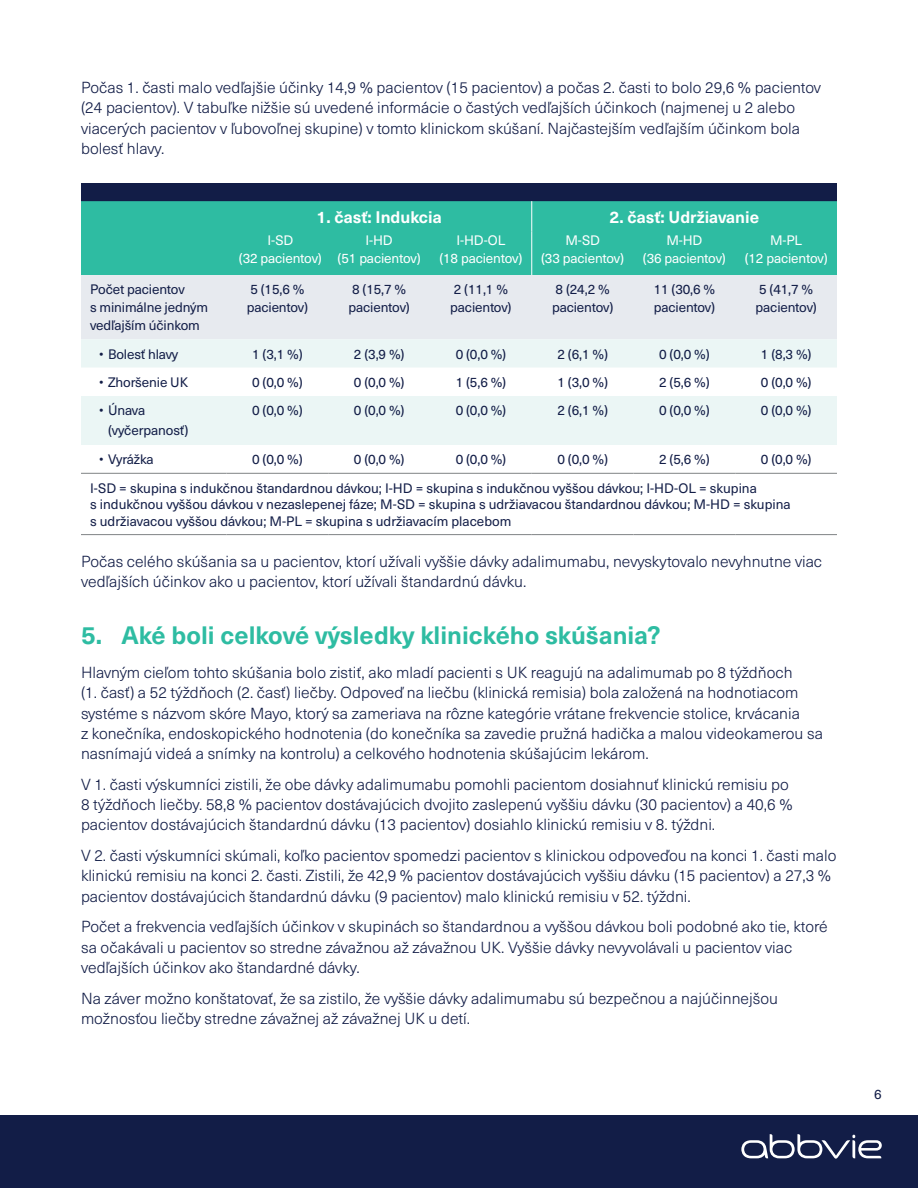
<style>
.page{position:relative;width:918px;height:1188px;background:#fff}
.page>*{position:absolute;margin:0;border:0;box-sizing:border-box;transform-origin:0 0}
.t1{font:700 24.75px "Neue Haas Unica Pro";color:#2ebca2}
.t2{font:700 16.5px "Neue Haas Unica Pro";color:#fff}
.t3{font:300 15.75px/20.2px "Neue Haas Unica Pro";color:#121d47}
.t4{font:13.5px/18px "Neue Haas Unica Pro";letter-spacing:-.01em;color:#121d47}
.t5{font:13.5px/18px "Neue Haas Unica Pro";letter-spacing:-.01em;color:#fff;text-align:center}
</style>
<div class="page">
<div style="left:0;top:1115px;width:918px;height:73px;background:#121d47"></div>
<div style="left:81px;top:183px;width:756px;height:18px;background:#121d47"></div>
<div style="left:81px;top:201px;width:756px;height:74px;background:#2ebca2"></div>
<div style="left:81px;top:275px;width:756px;height:64px;background:#e7eaef"></div>
<div style="left:81px;top:339px;width:756px;height:29px;background:#ebf6f5"></div>
<svg style="left:81px;top:396px;width:756px;height:77px;fill:#ebf6f5"></svg>
<hr style="left:531px;top:201px;width:1px;height:31px;background:#fff">
<hr style="left:531px;top:232px;width:1px;height:43px;background:#fff">
<hr style="left:81px;top:473px;width:145px;height:1px;background:#808385">
<hr style="left:226px;top:473px;width:102px;height:1px;background:#808385">
<hr style="left:328px;top:473px;width:102px;height:1px;background:#808385">
<hr style="left:430px;top:473px;width:102px;height:1px;background:#808385">
<hr style="left:532px;top:473px;width:101px;height:1px;background:#808385">
<hr style="left:633px;top:473px;width:102px;height:1px;background:#808385">
<hr style="left:735px;top:473px;width:102px;height:1px;background:#808385">
<hr style="left:81px;top:534px;width:145px;height:1px;background:#808385">
<hr style="left:226px;top:534px;width:102px;height:1px;background:#808385">
<hr style="left:328px;top:534px;width:102px;height:1px;background:#808385">
<hr style="left:430px;top:534px;width:102px;height:1px;background:#808385">
<hr style="left:532px;top:534px;width:101px;height:1px;background:#808385">
<hr style="left:633px;top:534px;width:102px;height:1px;background:#808385">
<hr style="left:735px;top:534px;width:102px;height:1px;background:#808385">
<svg style="left:741px;top:1134px;width:141px;height:25px"></svg>
<p class="t3" style="left:81px;top:78px;width:742px">Počas 1. časti malo vedľajšie účinky 14,9 % pacientov (15 pacientov) a počas 2. časti to bolo 29,6 % pacientov (24 pacientov). V tabuľke nižšie sú uvedené informácie o častých vedľajších účinkoch (najmenej u 2 alebo viacerých pacientov v ľubovoľnej skupine) v tomto klinickom skúšaní. Najčastejším vedľajším účinkom bola bolesť hlavy.</p>
<p class="t2" style="left:317px;top:207px;width:127px">1. časť: Indukcia</p>
<p class="t2" style="left:610px;top:207px;width:151px">2. časť: Udržiavanie</p>
<p class="t5" style="left:239px;top:232px;width:84px">I-SD<br>(32 pacientov)</p>
<p class="t5" style="left:338px;top:232px;width:84px">I-HD<br>(51 pacientov)</p>
<p class="t5" style="left:439px;top:232px;width:84px">I-HD-OL<br>(18 pacientov)</p>
<p class="t5" style="left:541px;top:232px;width:84px">M-SD<br>(33 pacientov)</p>
<p class="t5" style="left:643px;top:232px;width:84px">M-HD<br>(36 pacientov)</p>
<p class="t5" style="left:745px;top:232px;width:84px">M-PL<br>(12 pacientov)</p>
<p class="t4" style="left:90px;top:281px;width:120px">Počet pacientov<br>s minimálne jedným vedľajším účinkom</p>
<p class="t4" style="left:247px;top:281px;width:63px">5 (15,6 % pacientov)</p>
<p class="t4" style="left:349px;top:281px;width:63px">8 (15,7 % pacientov)</p>
<p class="t4" style="left:450px;top:281px;width:63px">2 (11,1 % pacientov)</p>
<p class="t4" style="left:552px;top:281px;width:63px">8 (24,2 % pacientov)</p>
<p class="t4" style="left:654px;top:281px;width:63px">11 (30,6 % pacientov)</p>
<p class="t4" style="left:756px;top:281px;width:63px">5 (41,7 % pacientov)</p>
<p class="t4" style="left:99px;top:345px;width:81px">• Bolesť hlavy</p>
<p class="t4" style="left:252px;top:345px;width:52px">1 (3,1 %)</p>
<p class="t4" style="left:354px;top:345px;width:52px">2 (3,9 %)</p>
<p class="t4" style="left:456px;top:345px;width:52px">0 (0,0 %)</p>
<p class="t4" style="left:557px;top:345px;width:52px">2 (6,1 %)</p>
<p class="t4" style="left:659px;top:345px;width:52px">0 (0,0 %)</p>
<p class="t4" style="left:761px;top:345px;width:52px">1 (8,3 %)</p>
<p class="t4" style="left:99px;top:373px;width:91px">• Zhoršenie UK</p>
<p class="t4" style="left:252px;top:373px;width:52px">0 (0,0 %)</p>
<p class="t4" style="left:354px;top:373px;width:52px">0 (0,0 %)</p>
<p class="t4" style="left:456px;top:373px;width:52px">1 (5,6 %)</p>
<p class="t4" style="left:557px;top:373px;width:52px">1 (3,0 %)</p>
<p class="t4" style="left:659px;top:373px;width:52px">2 (5,6 %)</p>
<p class="t4" style="left:761px;top:373px;width:52px">0 (0,0 %)</p>
<p class="t4" style="left:108px;top:401px;width:82px;line-height:19.5px;text-indent:-9px">• Únava (vyčerpanosť)</p>
<p class="t4" style="left:252px;top:402px;width:52px">0 (0,0 %)</p>
<p class="t4" style="left:354px;top:402px;width:52px">0 (0,0 %)</p>
<p class="t4" style="left:456px;top:402px;width:52px">0 (0,0 %)</p>
<p class="t4" style="left:557px;top:402px;width:52px">2 (6,1 %)</p>
<p class="t4" style="left:659px;top:402px;width:52px">0 (0,0 %)</p>
<p class="t4" style="left:761px;top:402px;width:52px">0 (0,0 %)</p>
<p class="t4" style="left:99px;top:451px;width:56px">• Vyrážka</p>
<p class="t4" style="left:252px;top:451px;width:52px">0 (0,0 %)</p>
<p class="t4" style="left:354px;top:451px;width:52px">0 (0,0 %)</p>
<p class="t4" style="left:456px;top:451px;width:52px">0 (0,0 %)</p>
<p class="t4" style="left:557px;top:451px;width:52px">0 (0,0 %)</p>
<p class="t4" style="left:659px;top:451px;width:52px">2 (5,6 %)</p>
<p class="t4" style="left:761px;top:451px;width:52px">0 (0,0 %)</p>
<p class="t4" style="left:90px;top:480px;width:702px;line-height:16.5px">I-SD = skupina s indukčnou štandardnou dávkou; I-HD = skupina s indukčnou vyššou dávkou; I-HD-OL = skupina<br>s indukčnou vyššou dávkou v nezaslepenej fáze; M-SD = skupina s udržiavacou štandardnou dávkou; M-HD = skupina s udržiavacou vyššou dávkou; M-PL = skupina s udržiavacím placebom</p>
<p class="t3" style="left:81px;top:552px;width:743px">Počas celého skúšania sa u pacientov, ktorí užívali vyššie dávky adalimumabu, nevyskytovalo nevyhnutne viac vedľajších účinkov ako u pacientov, ktorí užívali štandardnú dávku.</p>
<h1 class="t1" style="left:81px;top:621px;width:581px">5. Aké boli celkové výsledky klinického skúšania?</h1>
<p class="t3" style="left:81px;top:663px;width:744px">Hlavným cieľom tohto skúšania bolo zistiť, ako mladí pacienti s UK reagujú na adalimumab po 8 týždňoch<br>(1. časť) a 52 týždňoch (2. časť) liečby. Odpoveď na liečbu (klinická remisia) bola založená na hodnotiacom systéme s názvom skóre Mayo, ktorý sa zameriava na rôzne kategórie vrátane frekvencie stolice, krvácania<br>z konečníka, endoskopického hodnotenia (do konečníka sa zavedie pružná hadička a malou videokamerou sa nasnímajú videá a snímky na kontrolu) a celkového hodnotenia skúšajúcim lekárom.</p>
<p class="t3" style="left:81px;top:775px;width:713px">V 1. časti výskumníci zistili, že obe dávky adalimumabu pomohli pacientom dosiahnuť klinickú remisiu po<br>8 týždňoch liečby. 58,8 % pacientov dostávajúcich dvojito zaslepenú vyššiu dávku (30 pacientov) a 40,6 % pacientov dostávajúcich štandardnú dávku (13 pacientov) dosiahlo klinickú remisiu v 8. týždni.</p>
<p class="t3" style="left:81px;top:846px;width:757px">V 2. časti výskumníci skúmali, koľko pacientov spomedzi pacientov s klinickou odpoveďou na konci 1. časti malo klinickú remisiu na konci 2. časti. Zistili, že 42,9 % pacientov dostávajúcich vyššiu dávku (15 pacientov) a 27,3 % pacientov dostávajúcich štandardnú dávku (9 pacientov) malo klinickú remisiu v 52. týždni.</p>
<p class="t3" style="left:81px;top:917px;width:748px">Počet a frekvencia vedľajších účinkov v skupinách so štandardnou a vyššou dávkou boli podobné ako tie, ktoré sa očakávali u pacientov so stredne závažnou až závažnou UK. Vyššie dávky nevyvolávali u pacientov viac vedľajších účinkov ako štandardné dávky.</p>
<p class="t3" style="left:81px;top:988px;width:698px">Na záver možno konštatovať, že sa zistilo, že vyššie dávky adalimumabu sú bezpečnou a najúčinnejšou možnosťou liečby stredne závažnej až závažnej UK u detí.</p>
<p class="t4" style="left:874px;top:1086px;width:9px">6</p>
</div>
